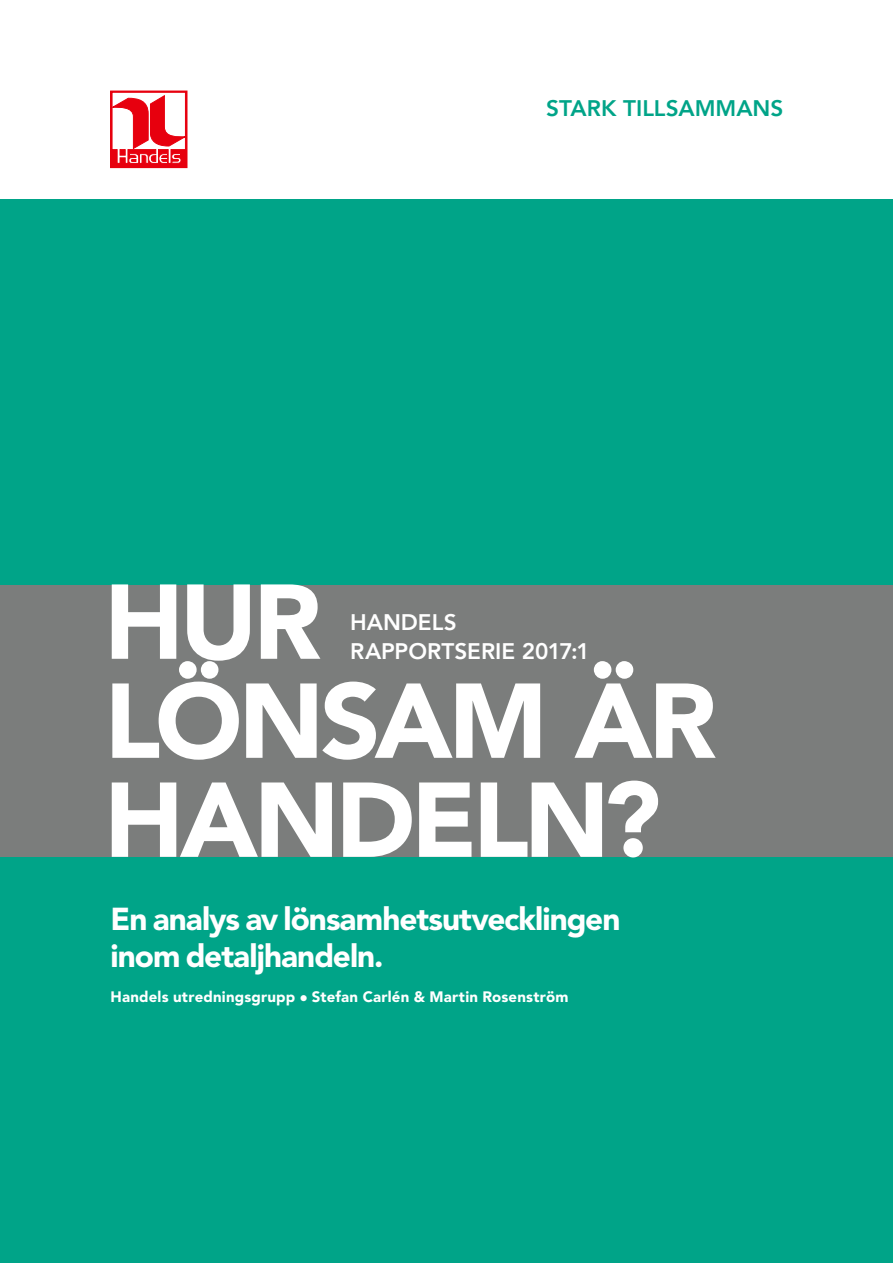
<style>
.page{position:relative;width:893px;height:1263px;background:#fff}
.page>*{position:absolute;margin:0;border:0;box-sizing:border-box;transform-origin:0 0}
.t1{font:900 105px/99px "Avenir LT Std";letter-spacing:-.04em;color:#fff}
.t2{font:900 31.5px/37.8px "Avenir LT Std";letter-spacing:-.03em;color:#fff}
.t3{font:800 22.5px/28.5px "Avenir";color:#fff}
.t4{font:800 22.5px "Avenir";color:#00a488}
.t5{font:900 15px "Avenir LT Std";letter-spacing:.01em;color:#fff}
</style>
<div class="page">
<div style="left:111px;top:91px;width:76px;height:77px;background:#e7000e"></div>
<svg style="left:112px;top:92px;width:73px;height:71px"></svg>
<div style="left:0;top:200px;width:893px;height:1063px;background:#00a488"></div>
<div style="left:0;top:585px;width:893px;height:271px;background:#7b7d7c"></div>
<h3 class="t4" style="left:546px;top:90px;width:239px">STARK TILLSAMMANS</h3>
<h1 class="t1" style="left:104px;top:572px;width:614px">HUR<br>LÖNSAM ÄR<br>HANDELN?</h1>
<h3 class="t3" style="left:350px;top:608px;width:241px">HANDELS<br>RAPPORTSERIE 2017:1</h3>
<h2 class="t2" style="left:111px;top:900px;width:511px">En analys av lönsamhetsutvecklingen inom detaljhandeln.</h2>
<p class="t5" style="left:111px;top:988px;width:459px">Handels utredningsgrupp ● Stefan Carlén &amp; Martin Rosenström</p>
</div>
